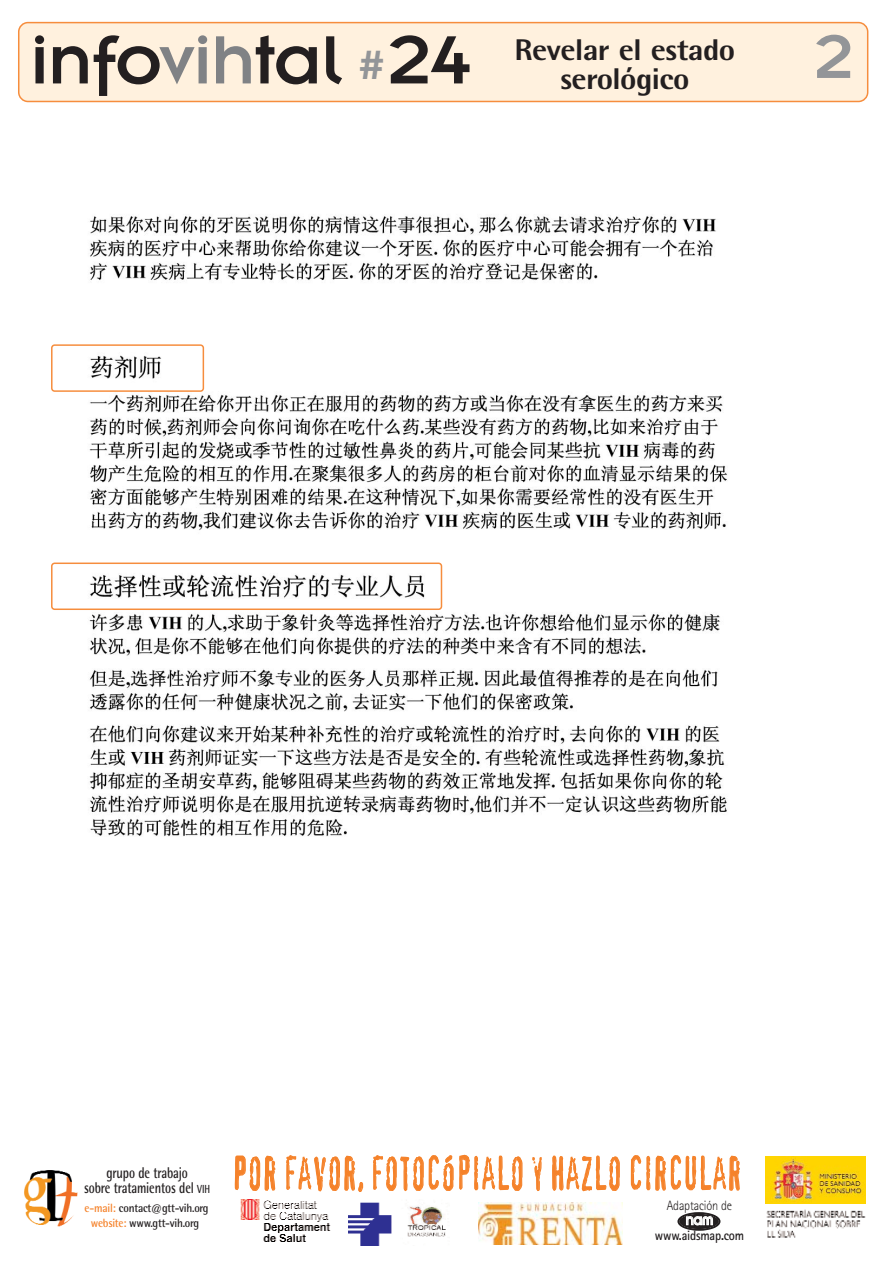
<style>
.page{position:relative;width:893px;height:1276px;background:#fff}
.page>*{position:absolute;margin:0;border:0;box-sizing:border-box;transform-origin:0 0}
.t1{font:75px "Insignia A";letter-spacing:-.015em;color:#231f20;scale:1.05 1}
.t2{font:67.5px "Insignia A";color:#939598;scale:1.05 1}
.t3{font:45px "Confidential";color:#f5822a;scale:.67 1}
.t4{font:800 30px "Rotis Semi Sans";letter-spacing:-.015em;color:#231f20;scale:1.05 1}
.t5{font:16.5px "Insignia";color:#fff;scale:.91 1}
.t6{font:700 15.6px/15px "Rotis Semi Sans";letter-spacing:-.01em;color:#231f20;text-align:center;scale:.77 1}
.t7{font:700 13.5px "Rotis Sans Serif";letter-spacing:-.015em;color:#231f20;scale:.91 1}
.t8{font:300 13.5px "Rotis Sans Serif";letter-spacing:-.015em;color:#231f20;scale:.91 1}
.t9{font:700 12px/15px "Rotis Semi Sans";letter-spacing:-.02em;color:#231f20;text-align:center;scale:.91 1}
.s1{color:#808285}
.s2{font-size:45px;color:#939598}
.s3{font-size:11.7px}
.s4{color:#f5822a}
</style>
<div class="page">
<svg style="left:89px;top:216px;width:638px;height:621px"></svg>
<div style="left:18px;top:22px;width:850px;height:80px;background:#fff1de"></div>
<img style="left:240px;top:1199px;width:91px;height:43px">
<img style="left:349px;top:1202px;width:97px;height:43px">
<img style="left:479px;top:1202px;width:144px;height:42px">
<img style="left:24px;top:1170px;width:54px;height:57px">
<img style="left:765px;top:1156px;width:100px;height:47px">
<img style="left:766px;top:1209px;width:99px;height:29px">
<svg style="left:677px;top:1212px;width:43px;height:18px"></svg>
<svg style="left:51px;top:344px;width:153px;height:48px"></svg>
<svg style="left:51px;top:562px;width:391px;height:48px"></svg>
<h1 class="t1" style="left:30px;top:36px;width:421px">info<span class="s1">vih</span>tal <span class="s2">#</span>24</h1>
<h3 class="t4" style="left:515px;top:39px;width:212px">Revelar el estado</h3>
<h3 class="t4" style="left:560px;top:68px;width:124px">serológico</h3>
<h2 class="t2" style="left:814px;top:36px;width:39px">2</h2>
<h3 class="t6" style="left:84px;top:1166px;width:165px">grupo de trabajo<br>sobre tratamientos del <span class="s3">VIH</span></h3>
<p class="t9" style="left:85px;top:1201px;width:138px"><span class="s4">e-mail:</span> contact@gtt-vih.org <span class="s4">website:</span> www.gtt-vih.org</p>
<h3 class="t3" style="left:232px;top:1148px;width:762px">POR FAVOR, FOTOCÓPIALO Y HAZLO CIRCULAR</h3>
<p class="t8" style="left:667px;top:1200px;width:73px">Adaptación de</p>
<h3 class="t5" style="left:685px;top:1214px;width:32px">nam</h3>
<p class="t7" style="left:655px;top:1230px;width:99px">www.aidsmap.com</p>
</div>
